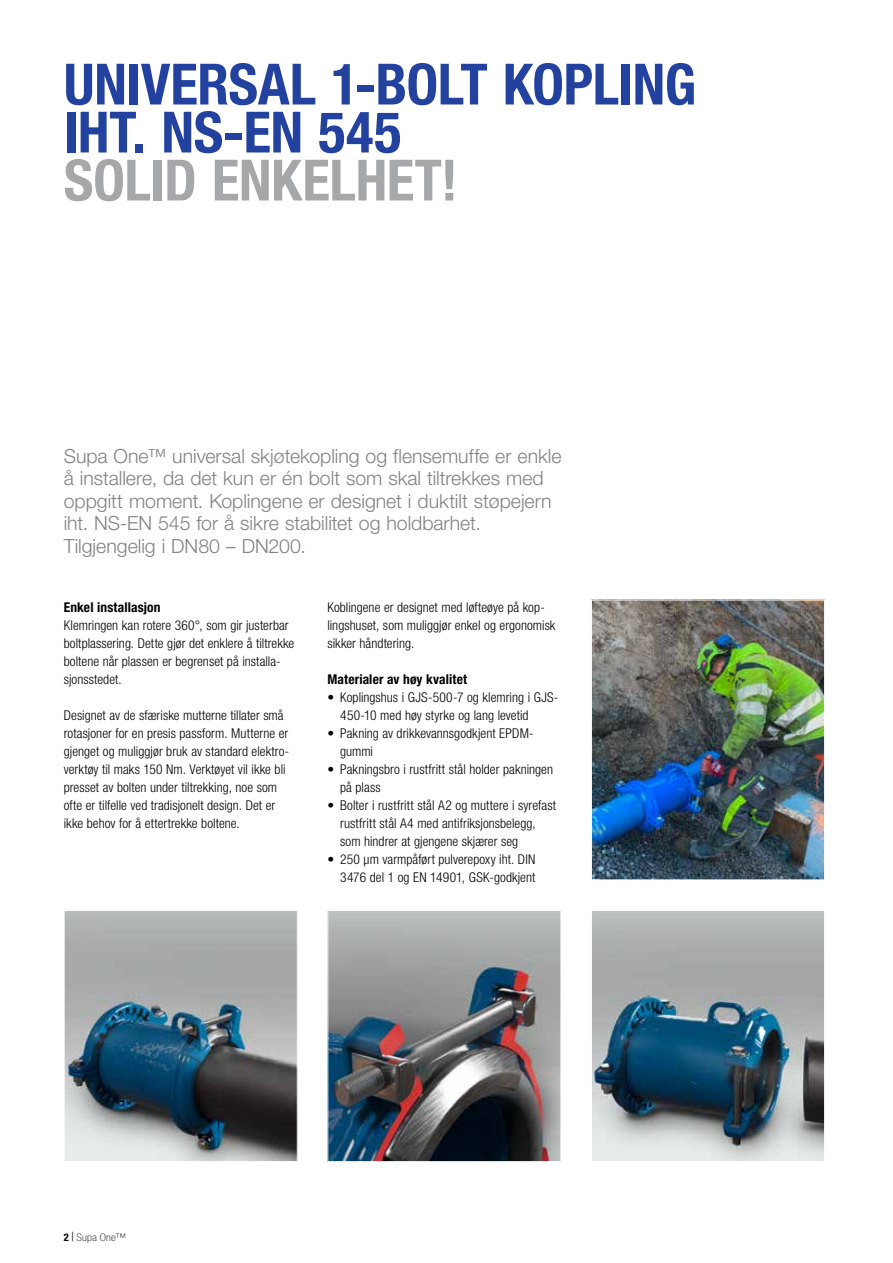
<style>
.page{position:relative;width:893px;height:1263px;background:#fff}
.page>*{position:absolute;margin:0;border:0;box-sizing:border-box;transform-origin:0 0}
.t1{font:700 condensed 57px/48px "Helvetica Neue LT Pro";letter-spacing:-.01em;color:#23419f}
.t2{font:700 condensed 57px "Helvetica Neue LT Pro";letter-spacing:-.01em;color:#a5a7a9}
.t3{font:300 19.5px/22.5px "Helvetica Neue LT Pro";color:#818281}
.t4{font:300 condensed 13.5px/18px "Helvetica Neue LT Pro";letter-spacing:.005em;color:#000}
.t5{font:700 condensed 13.5px "Helvetica Neue LT Pro";letter-spacing:.01em;color:#000}
.t6{font:100 condensed 10.5px "Helvetica Neue LT Pro";letter-spacing:.02em;color:#000;scale:1.1 1}
.s1{font-weight:700}
.s2{font-family:"Times New Roman";font-weight:700;font-stretch:normal}
</style>
<div class="page">
<img style="left:593px;top:602px;width:230px;height:276px">
<div style="left:591px;top:600px;width:234px;height:280px;border:1px solid #fff"></div>
<img style="left:66px;top:912px;width:230px;height:248px">
<div style="left:64px;top:910px;width:234px;height:252px;border:1px solid #fff"></div>
<img style="left:329px;top:912px;width:230px;height:248px">
<div style="left:327px;top:910px;width:234px;height:252px;border:1px solid #fff"></div>
<img style="left:593px;top:912px;width:230px;height:248px">
<div style="left:591px;top:910px;width:234px;height:252px;border:1px solid #fff"></div>
<h1 class="t1" style="left:64px;top:59px;width:634px">UNIVERSAL 1-BOLT KOPLING<br>IHT. NS-EN 545</h1>
<h1 class="t2" style="left:64px;top:146px;width:395px">SOLID ENKELHET!</h1>
<p class="t3" style="left:64px;top:444px;width:499px">Supa One™ universal skjøtekopling og flensemuffe er enkle å installere, da det kun er én bolt som skal tiltrekkes med oppgitt moment. Koplingene er designet i duktilt støpejern iht. NS-EN 545 for å sikre stabilitet og holdbarhet.<br>Tilgjengelig i DN80 – DN200.</p>
<p class="t5" style="left:64px;top:599px;width:98px">Enkel installasjon</p>
<p class="t4" style="left:64px;top:616px;width:232px">Klemringen kan rotere 360°, som gir justerbar boltplassering. Dette gjør det enklere å tiltrekke boltene når plassen er begrenset på installa&shy;sjonsstedet.</p>
<p class="t4" style="left:64px;top:706px;width:227px">Designet av de sfæriske mutterne tillater små rotasjoner for en presis passform. Mutterne er gjenget og muliggjør bruk av standard elektro&shy;verktøy til maks 150 Nm. Verktøyet vil ikke bli presset av bolten under tiltrekking, noe som ofte er tilfelle ved tradisjonelt design. Det er ikke behov for å ettertrekke boltene.</p>
<p class="t4" style="left:327px;top:598px;width:230px">Koblingene er designet med løfteøye på kop&shy;lingshuset, som muliggjør enkel og ergonomisk sikker håndtering.</p>
<p class="t5" style="left:327px;top:671px;width:141px">Materialer av høy kvalitet</p>
<p class="t4" style="left:340px;top:688px;width:220px;text-indent:-13px">• Koplingshus i GJS-500-7 og klemring i GJS-<br>450-10 med høy styrke og lang levetid</p>
<p class="t4" style="left:340px;top:724px;width:195px;text-indent:-13px">• Pakning av drikkevannsgodkjent EPDM&shy;gummi</p>
<p class="t4" style="left:340px;top:760px;width:214px;text-indent:-13px">• Pakningsbro i rustfritt stål holder pakningen på plass</p>
<p class="t4" style="left:340px;top:796px;width:217px;text-indent:-13px">• Bolter i rustfritt stål A2 og muttere i syrefast rustfritt stål A4 med antifriksjonsbelegg, som hindrer at gjengene skjærer seg</p>
<p class="t4" style="left:327px;top:850px;width:210px;text-align:right">• 250 µm varmpåført pulverepoxy iht. DIN<br>3476 del 1 og EN 14901, GSK-godkjent</p>
<p class="t6" style="left:64px;top:1231px;width:59px"><span class="s1">2</span> <span class="s2">|</span> Supa One™</p>
</div>
